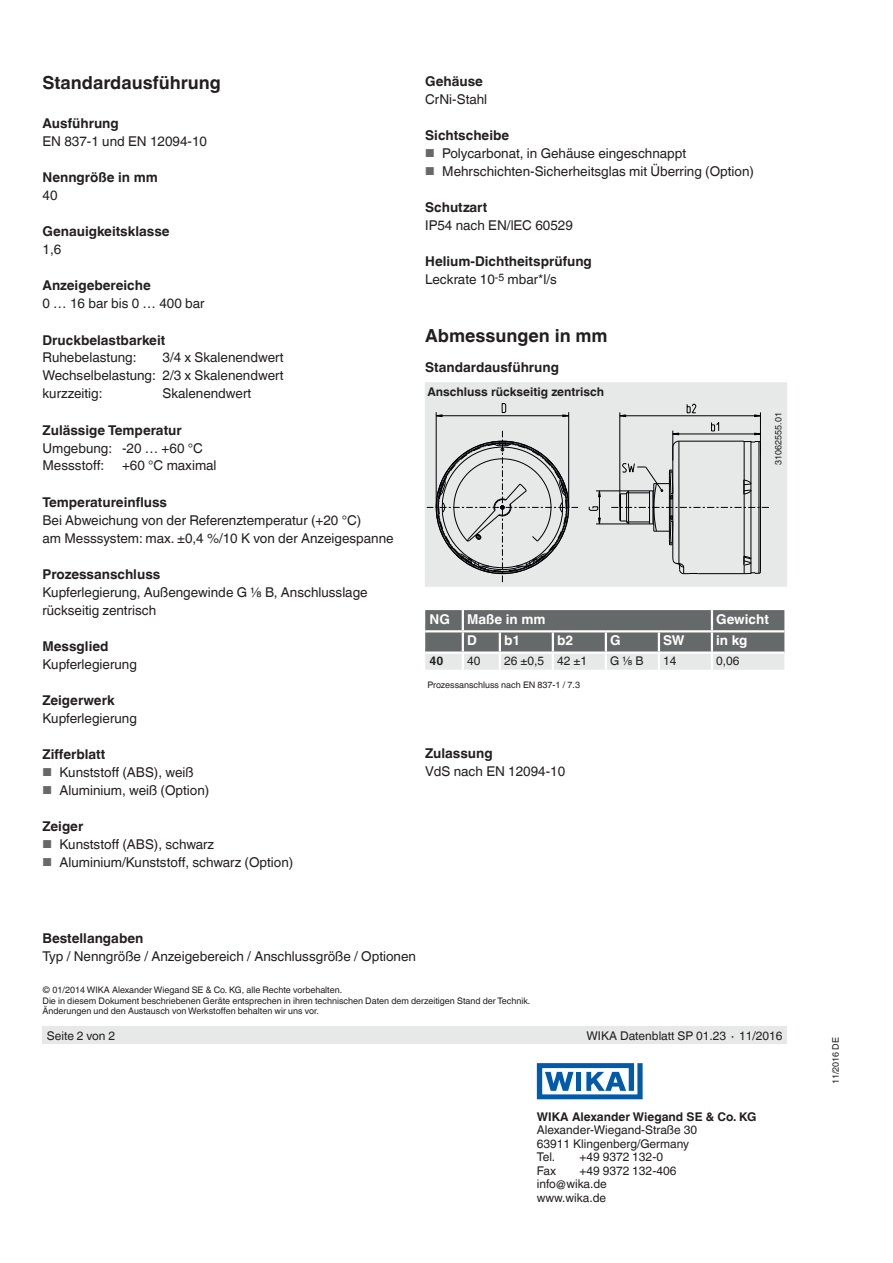
<style>
.page{position:relative;width:893px;height:1263px;background:#fff}
.page>*{position:absolute;margin:0;border:0;box-sizing:border-box;transform-origin:0 0}
.t1{font:700 18px "Helvetica World";color:#231f20}
.t2{font:13.5px/18px "Helvetica World";color:#231f20}
.t3{font:700 13.5px/18px "Helvetica World";color:#231f20}
.t4{font:700 13.5px "Helvetica World";color:#fff}
.t5{font:12px/13.5px "Helvetica World";color:#231f20}
.t6{font:700 12px "Helvetica World";color:#231f20}
.t7{font:9px/10.5px "Helvetica World";color:#231f20}
.s1{font-size:11.55px;color:#666969}
.s2{font-weight:400}
</style>
<div class="page">
<svg style="left:537px;top:1063px;width:106px;height:36px"></svg>
<div style="left:43px;top:1027px;width:744px;height:17px;background:#e7e9e8"></div>
<div style="left:425px;top:383px;width:362px;height:203px;background:#e7e9e8"></div>
<svg style="left:502px;top:403px;width:4px;height:10px"></svg>
<svg style="left:589px;top:506px;width:9px;height:5px"></svg>
<svg style="left:598px;top:518px;width:3px;height:6px"></svg>
<hr style="left:436px;top:412px;width:1px;height:95px;background:#000002">
<hr style="left:596px;top:524px;width:33px;height:1px;background:#000002">
<hr style="left:599px;top:491px;width:1px;height:33px;background:#000002">
<hr style="left:436px;top:415px;width:133px;height:1px;background:#000002">
<hr style="left:568px;top:412px;width:1px;height:95px;background:#000002">
<hr style="left:596px;top:491px;width:33px;height:1px;background:#000002">
<svg style="left:427px;top:431px;width:151px;height:151px"></svg>
<svg style="left:611px;top:404px;width:158px;height:170px"></svg>
<svg style="left:425px;top:610px;width:359px;height:60px;background:#939595"></svg>
<hr style="left:425px;top:651px;width:38px;height:3px;background:#fff">
<hr style="left:463px;top:651px;width:37px;height:3px;background:#fff">
<hr style="left:500px;top:651px;width:53px;height:3px;background:#fff">
<hr style="left:553px;top:651px;width:53px;height:3px;background:#fff">
<hr style="left:606px;top:651px;width:53px;height:3px;background:#fff">
<hr style="left:659px;top:651px;width:53px;height:3px;background:#fff">
<hr style="left:712px;top:651px;width:72px;height:3px;background:#fff">
<h1 class="t1" style="left:43px;top:73px;width:180px">Standardausführung</h1>
<p class="t3" style="left:43px;top:115px;width:78px">Ausführung</p>
<p class="t2" style="left:43px;top:133px;width:166px">EN 837-1 und EN 12094-10</p>
<p class="t3" style="left:43px;top:169px;width:117px">Nenngröße in mm</p>
<p class="t2" style="left:43px;top:187px;width:17px">40</p>
<p class="t3" style="left:43px;top:223px;width:129px">Genauigkeitsklasse</p>
<p class="t2" style="left:43px;top:241px;width:20px">1,6</p>
<p class="t3" style="left:43px;top:277px;width:110px">Anzeigebereiche</p>
<p class="t2" style="left:43px;top:295px;width:164px">0 … 16 bar bis 0 … 400 bar</p>
<p class="t3" style="left:43px;top:331px;width:124px">Druckbelastbarkeit</p>
<p class="t2" style="left:43px;top:349px;width:95px">Ruhebelastung:</p>
<p class="t2" style="left:43px;top:349px;width:242px;text-align:justify;text-indent:120px">3/4 x Skalenendwert Wechselbelastung: 2/3 x Skalenendwert kurzzeitig:</p>
<p class="t2" style="left:163px;top:385px;width:90px">Skalenendwert</p>
<p class="t3" style="left:43px;top:421px;width:141px">Zulässige Temperatur</p>
<p class="t2" style="left:43px;top:439px;width:162px">Umgebung: -20 … +60 °C<br>Messstoff:</p>
<p class="t2" style="left:122px;top:457px;width:96px">+60 °C maximal</p>
<p class="t3" style="left:43px;top:493px;width:126px">Temperatureinfluss</p>
<p class="t2" style="left:43px;top:511px;width:353px">Bei Abweichung von der Referenztemperatur (+20 °C)<br>am Messsystem: max. ±0,4 %/10 K von der Anzeigespanne</p>
<p class="t3" style="left:43px;top:565px;width:119px">Prozessanschluss</p>
<p class="t2" style="left:43px;top:583px;width:327px">Kupferlegierung, Außengewinde G ⅛ B, Anschlusslage rückseitig zentrisch</p>
<p class="t3" style="left:43px;top:637px;width:68px">Messglied</p>
<p class="t2" style="left:43px;top:655px;width:96px">Kupferlegierung</p>
<p class="t3" style="left:43px;top:691px;width:74px">Zeigerwerk</p>
<p class="t2" style="left:43px;top:709px;width:96px">Kupferlegierung</p>
<p class="t3" style="left:43px;top:745px;width:64px">Zifferblatt</p>
<p class="t2" style="left:43px;top:763px;width:153px"><span class="s1">■</span> Kunststoff (ABS), weiß</p>
<p class="t2" style="left:43px;top:781px;width:168px"><span class="s1">■</span> Aluminium, weiß (Option)</p>
<p class="t3" style="left:43px;top:817px;width:42px">Zeiger</p>
<p class="t2" style="left:43px;top:835px;width:173px"><span class="s1">■</span> Kunststoff (ABS), schwarz</p>
<p class="t2" style="left:43px;top:853px;width:252px"><span class="s1">■</span> Aluminium/Kunststoff, schwarz (Option)</p>
<p class="t3" style="left:425px;top:73px;width:59px">Gehäuse</p>
<p class="t2" style="left:425px;top:91px;width:64px">CrNi-Stahl</p>
<p class="t3" style="left:425px;top:127px;width:85px">Sichtscheibe</p>
<p class="t2" style="left:425px;top:145px;width:263px"><span class="s1">■</span> Polycarbonat, in Gehäuse eingeschnappt</p>
<p class="t2" style="left:425px;top:163px;width:330px"><span class="s1">■</span> Mehrschichten-Sicherheitsglas mit Überring (Option)</p>
<p class="t3" style="left:425px;top:199px;width:64px">Schutzart</p>
<p class="t2" style="left:425px;top:217px;width:149px">IP54 nach EN/lEC 60529</p>
<p class="t3" style="left:425px;top:253px;width:168px">Helium-Dichtheitsprüfung<br><span class="s2">Leckrate 10</span><sup>-5</sup> <span class="s2">mbar*l/s</span></p>
<h1 class="t1" style="left:425px;top:325px;width:184px">Abmessungen in mm</h1>
<p class="t3" style="left:425px;top:359px;width:135px">Standardausführung</p>
<p class="t6" style="left:427px;top:384px;width:178px">Anschluss rückseitig zentrisch</p>
<p class="t7" style="left:773px;top:465px;width:54px;rotate:-90deg">31062555.01</p>
<p class="t4" style="left:429px;top:611px;width:22px">NG</p>
<p class="t4" style="left:467px;top:611px;width:80px">Maße in mm</p>
<p class="t4" style="left:716px;top:611px;width:54px">Gewicht</p>
<p class="t4" style="left:467px;top:633px;width:11px">D</p>
<p class="t4" style="left:504px;top:633px;width:18px">b1</p>
<p class="t4" style="left:557px;top:633px;width:18px">b2</p>
<p class="t4" style="left:610px;top:633px;width:12px">G</p>
<p class="t4" style="left:663px;top:633px;width:23px">SW</p>
<p class="t4" style="left:716px;top:633px;width:33px">in kg</p>
<p class="t6" style="left:429px;top:654px;width:15px">40</p>
<p class="t5" style="left:467px;top:655px;width:15px">40</p>
<p class="t5" style="left:504px;top:655px;width:84px">26 ±0,5 42 ±1</p>
<p class="t5" style="left:610px;top:655px;width:35px">G ⅛ B</p>
<p class="t5" style="left:663px;top:655px;width:15px">14</p>
<p class="t5" style="left:716px;top:655px;width:25px">0,06</p>
<p class="t7" style="left:427px;top:680px;width:154px">Prozessanschluss nach EN 837-1 / 7.3</p>
<p class="t3" style="left:425px;top:745px;width:69px">Zulassung</p>
<p class="t2" style="left:425px;top:763px;width:142px">VdS nach EN 12094-10</p>
<p class="t3" style="left:43px;top:929px;width:102px">Bestellangaben</p>
<p class="t2" style="left:43px;top:947px;width:375px">Typ / Nenngröße / Anzeigebereich / Anschlussgröße / Optionen</p>
<p class="t7" style="left:43px;top:985px;width:489px">© 01/2014 WIKA Alexander Wiegand SE &amp; Co. KG, alle Rechte vorbehalten.<br>Die in diesem Dokument beschriebenen Geräte entsprechen in ihren technischen Daten dem derzeitigen Stand der Technik.<br>Änderungen und den Austausch von Werkstoffen behalten wir uns vor.</p>
<p class="t5" style="left:47px;top:1029px;width:70px">Seite 2 von 2</p>
<p class="t5" style="left:586px;top:1029px;width:197px">WIKA Datenblatt SP 01.23 ∙ 11/2016</p>
<p class="t6" style="left:537px;top:1109px;width:221px">WIKA Alexander Wiegand SE &amp; Co. KG</p>
<p class="t5" style="left:537px;top:1123px;width:162px">Alexander-Wiegand-Straße 30<br>63911 Klingenberg/Germany<br>Tel.</p>
<p class="t5" style="left:579px;top:1150px;width:85px">+49 9372 132-0</p>
<p class="t5" style="left:537px;top:1164px;width:21px">Fax</p>
<p class="t5" style="left:537px;top:1164px;width:141px;text-indent:43px">+49 9372 132-406 info@wika.de www.wika.de</p>
<p class="t7" style="left:830px;top:1084px;width:49px;rotate:-90deg">11/2016 DE</p>
</div>
